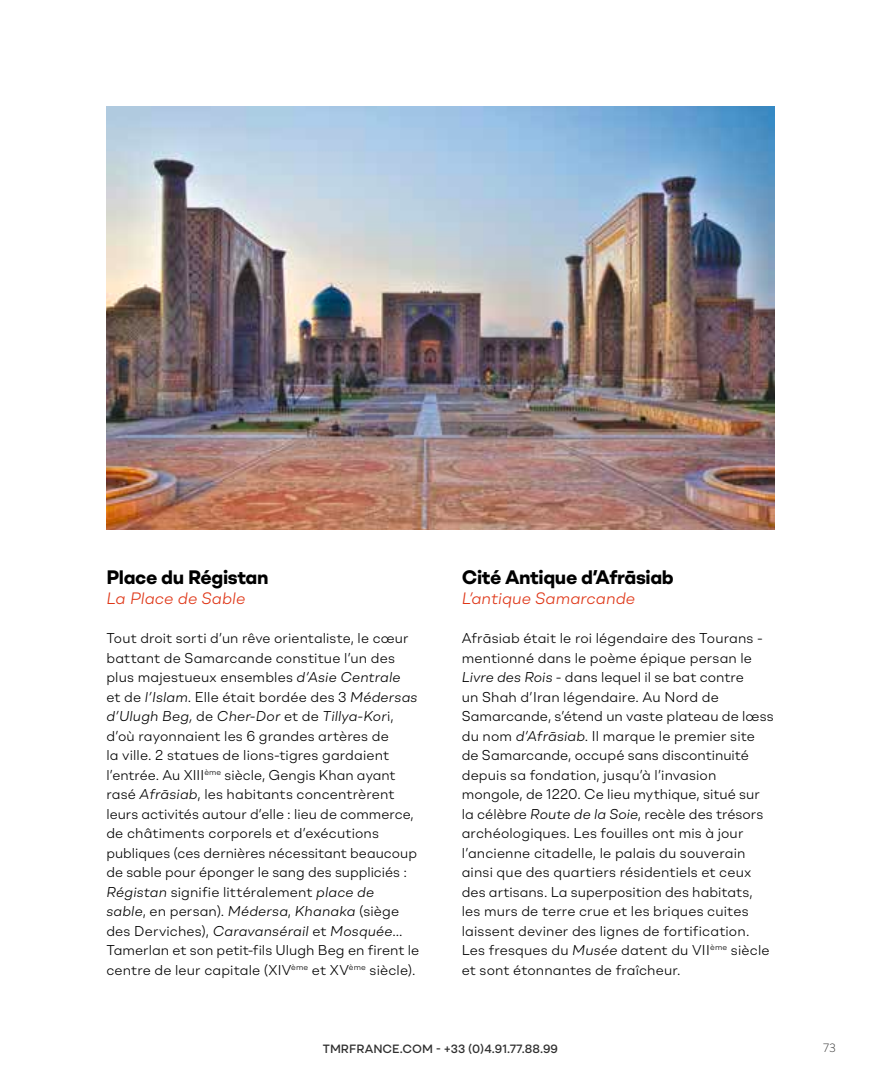
<style>
.page{position:relative;width:881px;height:1080px;background:#fff}
.page>*{position:absolute;margin:0;border:0;box-sizing:border-box;transform-origin:0 0}
.t1{font:700 19.5px "Shape";letter-spacing:-.02em;color:#000}
.t2{font:italic 300 16.5px "Shape";color:#df3617}
.t3{font:300 14.25px/19.5px "Shape";letter-spacing:.01em;color:#000}
.t4{font:500 12px "Shape";color:#2f2f2f}
.t5{font:300 12px "Brandon Text";color:#2f2f2f}
.s1{font-style:italic}
</style>
<div class="page">
<img style="left:106px;top:106px;width:668px;height:423px">
<h1 class="t1" style="left:106px;top:564px;width:164px">Place du Régistan</h1>
<p class="t2" style="left:106px;top:588px;width:140px">La Place de Sable</p>
<p class="t3" style="left:106px;top:628px;width:314px">Tout droit sorti d’un rêve orientaliste, le cœur battant de Samarcande constitue l’un des plus majestueux ensembles <span class="s1">d’Asie Centrale<br></span>et de <span class="s1">l’Islam</span>. Elle était bordée des 3 <span class="s1">Médersas d’Ulugh Beg,</span> de <span class="s1">Cher-Dor</span> et de <span class="s1">Tillya-Kor</span>i, d’où rayonnaient les 6 grandes artères de<br>la ville. 2 statues de lions-tigres gardaient l’entrée. Au XIII<sup>ème</sup> siècle, Gengis Khan ayant rasé <span class="s1">Afrāsiab</span>, les habitants concentrèrent leurs activités autour d’elle : lieu de commerce, de châtiments corporels et d’exécutions publiques (ces dernières nécessitant beaucoup de sable pour éponger le sang des suppliciés :<br><span class="s1">Régistan</span> signifie littéralement <span class="s1">place de<br>sable</span>, en persan). <span class="s1">Médersa</span>, <span class="s1">Khanaka</span> (siège des Derviches), <span class="s1">Caravansérail</span> et <span class="s1">Mosquée</span>...<br>Tamerlan et son petit-fils Ulugh Beg en firent le centre de leur capitale (XIV<sup>ème</sup> et XV<sup>ème</sup> siècle).</p>
<h1 class="t1" style="left:461px;top:564px;width:213px">Cité Antique d’Afrāsiab</h1>
<p class="t2" style="left:461px;top:588px;width:175px">L’antique Samarcande</p>
<p class="t3" style="left:461px;top:628px;width:313px">Afrāsiab était le roi légendaire des Tourans - mentionné dans le poème épique persan le <span class="s1">Livre des Rois</span> - dans lequel il se bat contre<br>un Shah d’Iran légendaire. Au Nord de Samarcande, s’étend un vaste plateau de lœss du nom <span class="s1">d’Afrāsiab</span>. Il marque le premier site de Samarcande, occupé sans discontinuité depuis sa fondation, jusqu’à l’invasion mongole, de 1220. Ce lieu mythique, situé sur la célèbre <span class="s1">Route de la Soie</span>, recèle des trésors archéologiques. Les fouilles ont mis à jour l’ancienne citadelle, le palais du souverain ainsi que des quartiers résidentiels et ceux des artisans. La superposition des habitats, les murs de terre crue et les briques cuites laissent deviner des lignes de fortification.<br>Les fresques du <span class="s1">Musée</span> datent du VII<sup>ème</sup> siècle et sont étonnantes de fraîcheur.</p>
<p class="t4" style="left:323px;top:1041px;width:237px">TMRFRANCE.COM - +33 (0)4.91.77.88.99</p>
<p class="t5" style="left:822px;top:1039px;width:14px">73</p>
</div>
